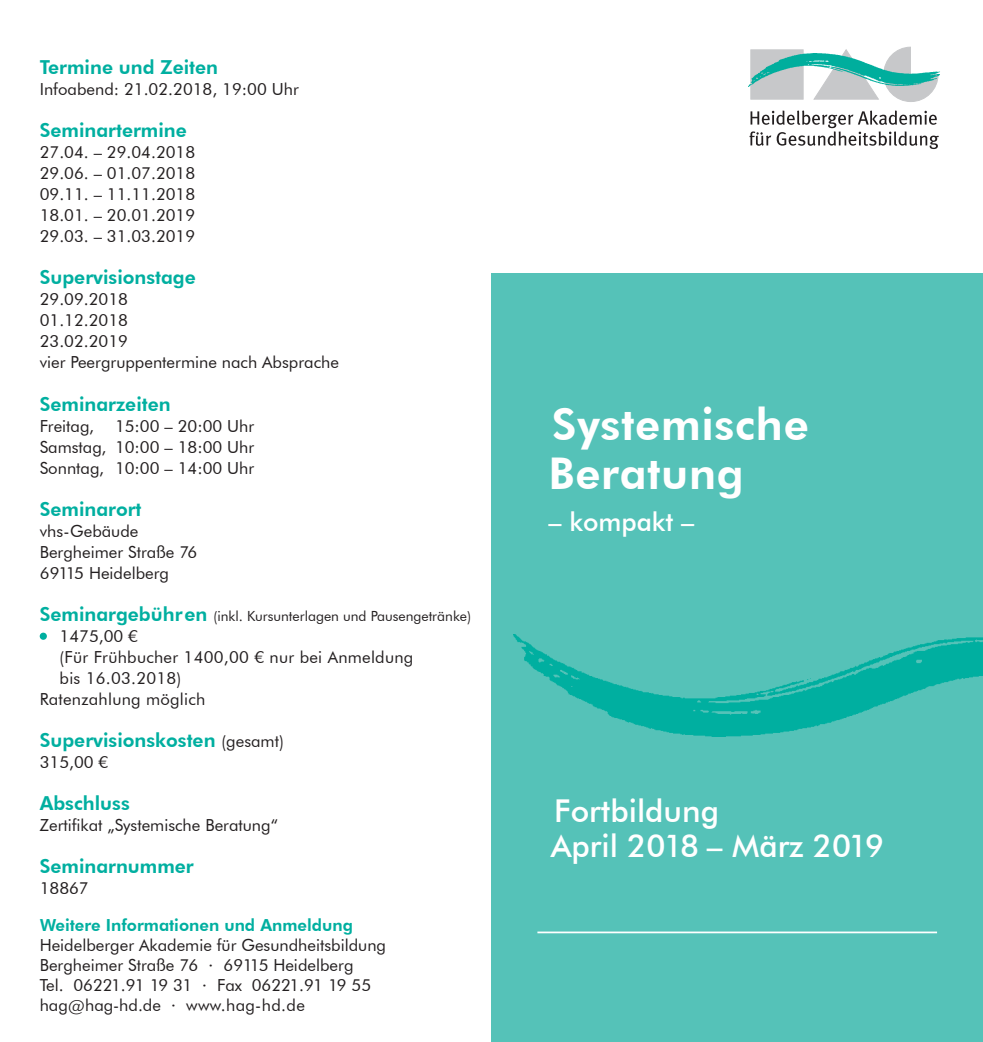
<style>
.page{position:relative;width:983px;height:1042px;background:#fff}
.page>*{position:absolute;margin:0;border:0;box-sizing:border-box;transform-origin:0 0}
.t1{font:800 43.75px/49px "Futura BT";letter-spacing:.015em;color:#fff}
.t2{font:500 31.5px/35px "Futura BT";color:#fff}
.t3{font:500 26.25px "Futura BT";color:#fff}
.t4{font:800 19.25px "Futura BT";color:#00afa0}
.t5{font:16.62px/21px "Futura BT";color:#231f20}
.t6{font:800 16.62px "Futura BT";color:#00afa0}
.t7{font:14px "Futura BT";color:#231f20}
.s1{font-weight:800;font-size:19.25px;color:#00afa0}
.s2{font-weight:400;font-size:16.62px;color:#231f20}
.s3{font-size:18.38px}
</style>
<div class="page">
<div style="left:491px;top:274px;width:491px;height:768px;background:#55c2b8"></div>
<div style="left:750px;top:50px;width:53px;height:49px;background:#c7c8ca"></div>
<svg style="left:813px;top:47px;width:123px;height:55px"></svg>
<img style="left:748px;top:53px;width:192px;height:33px">
<svg style="left:749px;top:110px;width:189px;height:39px"></svg>
<div style="left:40px;top:632px;width:7px;height:8px;background:#00afa0;border-radius:50%"></div>
<img style="left:513px;top:635px;width:469px;height:101px">
<hr style="left:537px;top:931px;width:399px;height:2px;background:#fff">
<p class="t4" style="left:40px;top:56px;width:180px">Termine und Zeiten</p>
<p class="t5" style="left:40px;top:79px;width:260px">Infoabend: 21.02.2018, 19:00 Uhr</p>
<p class="t4" style="left:40px;top:119px;width:149px">Seminartermine</p>
<p class="t5" style="left:40px;top:142px;width:157px;text-align:justify">27.04. – 29.04.2018<br>29.06. – 01.07.2018<br>09.11. – 11.11.2018<br>18.01. – 20.01.2019<br>29.03. – 31.03.2019</p>
<p class="t4" style="left:40px;top:266px;width:158px">Supervisionstage</p>
<p class="t5" style="left:40px;top:289px;width:301px">29.09.2018<br>01.12.2018<br>23.02.2019<br>vier Peergruppentermine nach Absprache</p>
<p class="t4" style="left:40px;top:392px;width:132px">Seminarzeiten</p>
<p class="t5" style="left:40px;top:415px;width:56px">Freitag,</p>
<p class="t5" style="left:40px;top:415px;width:216px;text-align:justify;text-indent:75px">15:00 – 20:00 Uhr Samstag, 10:00 – 18:00 Uhr Sonntag, 10:00 – 14:00 Uhr</p>
<p class="t4" style="left:40px;top:497px;width:103px">Seminarort</p>
<p class="t5" style="left:40px;top:520px;width:159px">vhs-Gebäude<br>Bergheimer Straße 76<br>69115 Heidelberg</p>
<p class="t7" style="left:40px;top:607px;width:433px"><span class="s1">Seminargebühren</span> (inkl. Kursunterlagen und Pausengetränke)</p>
<p class="t5" style="left:60px;top:625px;width:80px">1475,00 €</p>
<p class="t5" style="left:60px;top:646px;width:355px">(Für Frühbucher 1400,00 € nur bei Anmeldung</p>
<p class="t5" style="left:60px;top:667px;width:123px">bis 16.03.2018)</p>
<p class="t5" style="left:40px;top:688px;width:167px">Ratenzahlung möglich</p>
<p class="t4" style="left:40px;top:728px;width:245px">Supervisionskosten <span class="s2">(gesamt)</span></p>
<p class="t5" style="left:40px;top:751px;width:70px">315,00 €</p>
<p class="t4" style="left:40px;top:791px;width:92px">Abschluss</p>
<p class="t5" style="left:40px;top:814px;width:240px">Zertifikat „Systemische Beratung“</p>
<p class="t4" style="left:40px;top:854px;width:155px">Seminarnummer</p>
<p class="t5" style="left:40px;top:877px;width:51px">18867</p>
<p class="t6" style="left:40px;top:914px;width:315px">Weitere Informationen und Anmeldung</p>
<p class="t5" style="left:40px;top:934px;width:348px;line-height:20.1px">Heidelberger Akademie für Gesundheitsbildung Bergheimer Straße 76 <span class="s3">·</span> 69115 Heidelberg<br>Tel. 06221.91 19 31 <span class="s3">·</span> Fax 06221.91 19 55 hag@hag-hd.de <span class="s3">·</span> www.hag-hd.de</p>
<h1 class="t1" style="left:548px;top:399px;width:261px">Systemische<br>Beratung</h1>
<h3 class="t3" style="left:548px;top:505px;width:147px">– kompakt –</h3>
<h2 class="t2" style="left:550px;top:793px;width:335px">Fortbildung<br>April 2018 – März 2019</h2>
</div>
